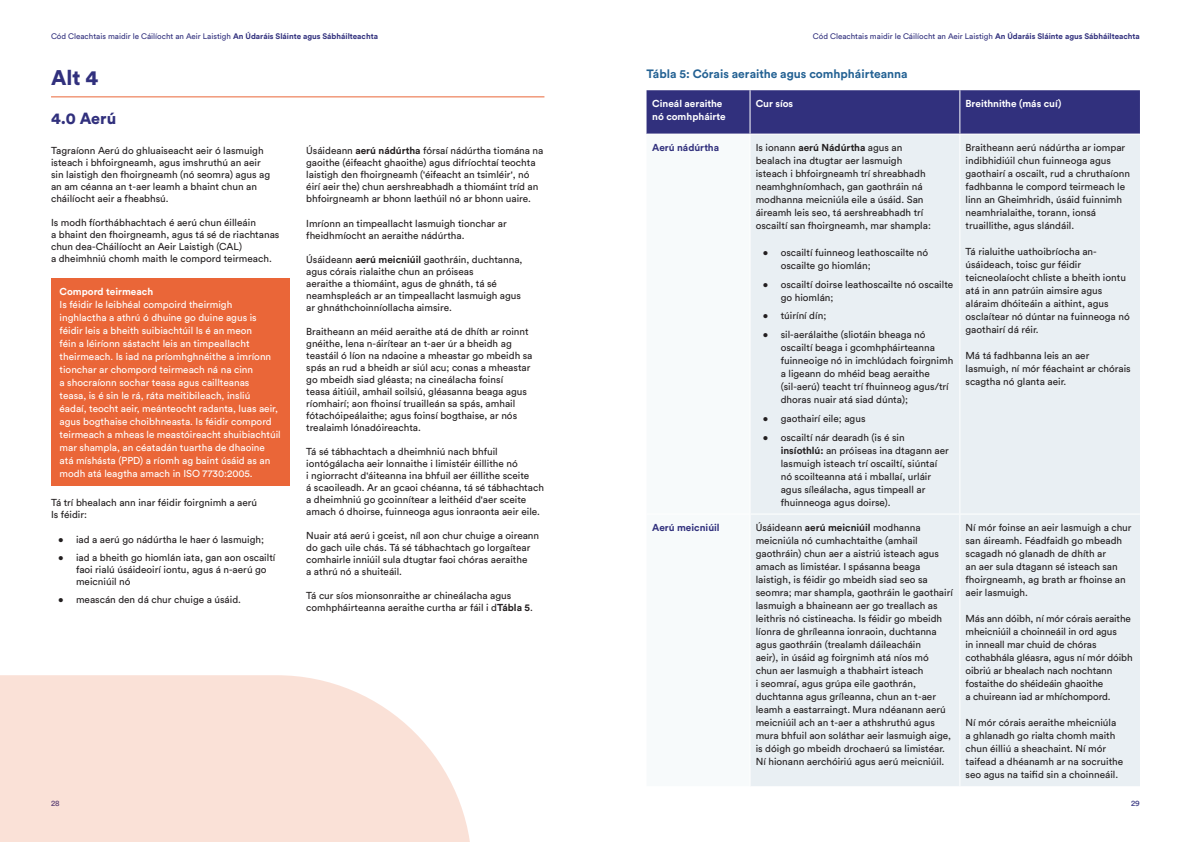
<style>
.page{position:relative;width:1191px;height:842px;background:#fff}
.page>*{position:absolute;margin:0;border:0;box-sizing:border-box;transform-origin:0 0}
.Sub_Header{font:900 21px "Circular Std";color:#31307d}
.Heading_2{font:900 16px "Circular Std";color:#31307d}
.Heading_5{font:700 12px "Circular Std";color:#236193}
.Table{font:10px/13px "Circular Std";color:#231f20}
.Body_Text{font:10px/12px "Circular Std";color:#231f20}
.Body_Text-2{font:10px/13px "Circular Std";color:#fff}
.Table-2{font:700 10px/13px "Circular Std";color:#fff}
.Table-3{font:700 10px "Circular Std";color:#31307d}
.Body_Text-3{font:700 10px "Circular Std";color:#fff}
.t1{font:8px "Circular Std";color:#31307d}
.s1{font-weight:700}
</style>
<div class="page">
<hr style="left:51px;top:96px;width:493px;height:1px;background:#ea6638">
<div style="left:646px;top:90px;width:494px;height:44px;background:#31307d"></div>
<div style="left:751px;top:135px;width:389px;height:651px;background:#e9eff3"></div>
<hr style="left:749px;top:90px;width:1px;height:44px;background:#fff">
<hr style="left:959px;top:90px;width:1px;height:44px;background:#fff">
<hr style="left:959px;top:135px;width:1px;height:378px;background:#fff">
<hr style="left:750px;top:513px;width:210px;height:1px;background:#fff">
<hr style="left:960px;top:513px;width:180px;height:1px;background:#fff">
<hr style="left:959px;top:514px;width:1px;height:272px;background:#fff">
<div style="left:51px;top:278px;width:238px;height:207px;background:#ea6638"></div>
<svg style="left:0;top:675px;width:470px;height:167px;background:#fae4db"></svg>
<p class="t1" style="left:51px;top:31px;width:328px">Cód Cleachtais maidir le Cáilíocht an Aeir Laistigh <span class="s1">An Údaráis Sláinte agus Sábháilteachta</span></p>
<p class="t1" style="left:813px;top:31px;width:328px">Cód Cleachtais maidir le Cáilíocht an Aeir Laistigh <span class="s1">An Údaráis Sláinte agus Sábháilteachta</span></p>
<p class="Sub_Header" style="left:51px;top:64px;width:49px">Alt 4</p>
<p class="Heading_2" style="left:51px;top:107px;width:67px">4.0 Aerú</p>
<p class="Body_Text" style="left:51px;top:144px;width:221px">Tagraíonn Aerú do ghluaiseacht aeir ó lasmuigh isteach i bhfoirgneamh, agus imshruthú an aeir sin laistigh den fhoirgneamh (nó seomra) agus ag an am céanna an t-aer leamh a bhaint chun an cháilíocht aeir a fheabhsú.</p>
<p class="Body_Text" style="left:51px;top:216px;width:230px">Is modh fíorthábhachtach é aerú chun éilleáin<br>a bhaint den fhoirgneamh, agus tá sé de riachtanas chun dea-Cháilíocht an Aeir Laistigh (CAL)<br>a dheimhniú chomh maith le compord teirmeach.</p>
<p class="Body_Text-3" style="left:60px;top:285px;width:95px">Compord teirmeach</p>
<p class="Body_Text-2" style="left:60px;top:298px;width:223px">Is féidir le leibhéal compoird theirmigh inghlactha a athrú ó dhuine go duine agus is féidir leis a bheith suibiachtúil Is é an meon<br>féin a léiríonn sástacht leis an timpeallacht theirmeach. Is iad na príomhghnéithe a imríonn tionchar ar chompord teirmeach ná na cinn<br>a shocraíonn sochar teasa agus caillteanas<br>teasa, is é sin le rá, ráta meitibileach, insliú<br>éadaí, teocht aeir, meánteocht radanta, luas aeir, agus bogthaise choibhneasta. Is féidir compord teirmeach a mheas le meastóireacht shuibiachtúil mar shampla, an céatadán tuartha de dhaoine atá míshásta (PPD) a ríomh ag baint úsáid as an modh atá leagtha amach in ISO 7730:2005.</p>
<p class="Body_Text" style="left:51px;top:497px;width:208px">Tá trí bhealach ann inar féidir foirgnimh a aerú<br>Is féidir:</p>
<p class="Table" style="left:58px;top:533px;width:207px">• iad a aerú go nádúrtha le haer ó lasmuigh;</p>
<p class="Table" style="left:76px;top:551px;width:201px;line-height:12px;text-indent:-18px">• iad a bheith go hiomlán iata, gan aon oscailtí faoi rialú úsáideoirí iontu, agus á n-aerú go meicniúil nó</p>
<p class="Table" style="left:58px;top:593px;width:184px">• meascán den dá chur chuige a úsáid.</p>
<p class="Body_Text" style="left:306px;top:144px;width:239px">Úsáideann <span class="s1">aerú nádúrtha</span> fórsaí nádúrtha tiomána na gaoithe (éifeacht ghaoithe) agus difríochtaí teochta laistigh den fhoirgneamh ('éifeacht an tsimléir', nó éirí aeir the) chun aershreabhadh a thiomáint tríd an bhfoirgneamh ar bhonn laethúil nó ar bhonn uaire.</p>
<p class="Body_Text" style="left:306px;top:217px;width:202px">Imríonn an timpeallacht lasmuigh tionchar ar fheidhmíocht an aeraithe nádúrtha.</p>
<p class="Body_Text" style="left:306px;top:253px;width:218px">Úsáideann <span class="s1">aerú meicniúil</span> gaothráin, duchtanna, agus córais rialaithe chun an próiseas<br>aeraithe a thiomáint, agus de ghnáth, tá sé neamhspleách ar an timpeallacht lasmuigh agus ar ghnáthchoinníollacha aimsire.</p>
<p class="Body_Text" style="left:306px;top:326px;width:228px">Braitheann an méid aeraithe atá de dhíth ar roinnt gnéithe, lena n-áirítear an t-aer úr a bheidh ag teastáil ó líon na ndaoine a mheastar go mbeidh sa spás an rud a bheidh ar siúl acu; conas a mheastar go mbeidh siad gléasta; na cineálacha foinsí<br>teasa áitiúil, amhail soilsiú, gléasanna beaga agus ríomhairí; aon fhoinsí truailleán sa spás, amhail fótachóipeálaithe; agus foinsí bogthaise, ar nós trealaimh lónadóireachta.</p>
<p class="Body_Text" style="left:306px;top:446px;width:239px">Tá sé tábhachtach a dheimhniú nach bhfuil iontógálacha aeir lonnaithe i limistéir éillithe nó<br>i ngiorracht d'áiteanna ina bhfuil aer éillithe sceite<br>á scaoileadh. Ar an gcaoi chéanna, tá sé tábhachtach a dheimhniú go gcoinnítear a leithéid d'aer sceite amach ó dhoirse, fuinneoga agus ionraonta aeir eile.</p>
<p class="Body_Text" style="left:306px;top:530px;width:234px">Nuair atá aerú i gceist, níl aon chur chuige a oireann do gach uile chás. Tá sé tábhachtach go lorgaítear comhairle inniúil sula dtugtar faoi chóras aeraithe<br>a athrú nó a shuiteáil.</p>
<p class="Body_Text" style="left:306px;top:590px;width:228px">Tá cur síos mionsonraithe ar chineálacha agus comhpháirteanna aeraithe curtha ar fáil i d<span class="s1">Tábla 5</span>.</p>
<p class="Heading_5" style="left:646px;top:66px;width:263px">Tábla 5: Córais aeraithe agus comhpháirteanna</p>
<p class="Table-2" style="left:652px;top:97px;width:75px">Cineál aeraithe nó comhpháirte</p>
<p class="Table-2" style="left:755px;top:97px;width:39px">Cur síos</p>
<p class="Table-2" style="left:965px;top:97px;width:97px">Breithnithe (más cuí)</p>
<p class="Table-3" style="left:652px;top:141px;width:68px">Aerú nádúrtha</p>
<p class="Table" style="left:755px;top:141px;width:177px">Is ionann <span class="s1">aerú Nádúrtha</span> agus an bealach ina dtugtar aer lasmuigh isteach i bhfoirgneamh trí shreabhadh neamhghníomhach, gan gaothráin ná modhanna meicniúla eile a úsáid. San áireamh leis seo, tá aershreabhadh trí oscailtí san fhoirgneamh, mar shampla:</p>
<p class="Table" style="left:780px;top:246px;width:149px;text-indent:-18px">• oscailtí fuinneog leathoscailte nó oscailte go hiomlán;</p>
<p class="Table" style="left:780px;top:277px;width:174px;text-indent:-18px">• oscailtí doirse leathoscailte nó oscailte go hiomlán;</p>
<p class="Table" style="left:762px;top:309px;width:65px">• túiríní dín;</p>
<p class="Table" style="left:780px;top:328px;width:174px;text-indent:-18px">• sil-aerálaithe (sliotáin bheaga nó oscailtí beaga i gcomhpháirteanna fuinneoige nó in imchlúdach foirgnimh a ligeann do mhéid beag aeraithe (sil-aerú) teacht trí fhuinneog agus/trí dhoras nuair atá siad dúnta);</p>
<p class="Table" style="left:762px;top:412px;width:104px">• gaothairí eile; agus</p>
<p class="Table" style="left:780px;top:430px;width:170px;text-indent:-18px">• oscailtí nár dearadh (is é sin <span class="s1">insíothlú:</span> an próiseas ina dtagann aer lasmuigh isteach trí oscailtí, siúntaí nó scoilteanna atá i mballaí, urláir agus síleálacha, agus timpeall ar fhuinneoga agus doirse).</p>
<p class="Table" style="left:965px;top:141px;width:166px">Braitheann aerú nádúrtha ar iompar indibhidiúil chun fuinneoga agus gaothairí a oscailt, rud a chruthaíonn fadhbanna le compord teirmeach le linn an Gheimhridh, úsáid fuinnimh neamhrialaithe, torann, ionsá truaillithe, agus slándáil.</p>
<p class="Table" style="left:965px;top:245px;width:166px">Tá rialuithe uathoibríocha an&shy;úsáideach, toisc gur féidir teicneolaíocht chliste a bheith iontu atá in ann patrúin aimsire agus aláraim dhóiteáin a aithint, agus osclaítear nó dúntar na fuinneoga nó gaothairí dá réir.</p>
<p class="Table" style="left:965px;top:349px;width:167px">Má tá fadhbanna leis an aer lasmuigh, ní mór féachaint ar chórais scagtha nó glanta aeir.</p>
<p class="Table-3" style="left:652px;top:521px;width:69px">Aerú meicniúil</p>
<p class="Table" style="left:755px;top:520px;width:199px">Úsáideann <span class="s1">aerú meicniúil</span> modhanna meicniúla nó cumhachtaithe (amhail gaothráin) chun aer a aistriú isteach agus amach as limistéar. I spásanna beaga laistigh, is féidir go mbeidh siad seo sa seomra; mar shampla, gaothráin le gaothairí lasmuigh a bhaineann aer go treallach as leithris nó cistineacha. Is féidir go mbeidh líonra de ghríleanna ionraoin, duchtanna agus gaothráin (trealamh dáileacháin<br>aeir), in úsáid ag foirgnimh atá níos mó chun aer lasmuigh a thabhairt isteach<br>i seomraí, agus grúpa eile gaothrán, duchtanna agus gríleanna, chun an t-aer leamh a eastarraingt. Mura ndéanann aerú meicniúil ach an t-aer a athshruthú agus mura bhfuil aon soláthar aeir lasmuigh aige, is dóigh go mbeidh drochaerú sa limistéar.<br>Ní hionann aerchóiriú agus aerú meicniúil.</p>
<p class="Table" style="left:965px;top:520px;width:168px">Ní mór foinse an aeir lasmuigh a chur san áireamh. Féadfaidh go mbeadh scagadh nó glanadh de dhíth ar<br>an aer sula dtagann sé isteach san fhoirgneamh, ag brath ar fhoinse an aeir lasmuigh.</p>
<p class="Table" style="left:965px;top:611px;width:169px">Más ann dóibh, ní mór córais aeraithe mheicniúil a choinneáil in ord agus<br>in inneall mar chuid de chóras cothabhála gléasra, agus ní mór dóibh oibriú ar bhealach nach nochtann fostaithe do shéideáin ghaoithe<br>a chuireann iad ar mhíchompord.</p>
<p class="Table" style="left:965px;top:715px;width:159px">Ní mór córais aeraithe mheicniúla a ghlanadh go rialta chomh maith chun éilliú a sheachaint. Ní mór taifead a dhéanamh ar na socruithe seo agus na taifid sin a choinneáil.</p>
<p class="t1" style="left:51px;top:798px;width:10px">28</p>
<p class="t1" style="left:1131px;top:798px;width:10px">29</p>
</div>
